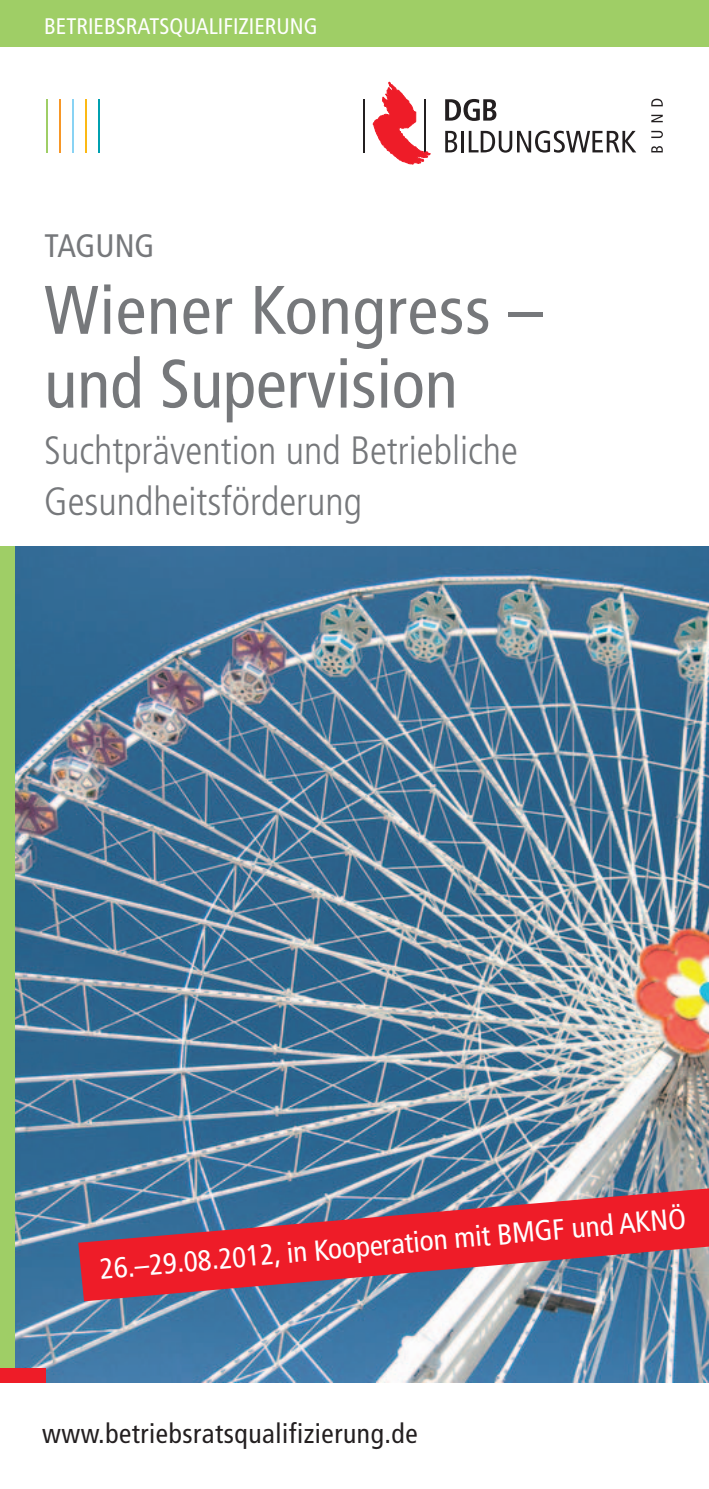
<style>
.page{position:relative;width:709px;height:1489px;background:#fff}
.page>*{position:absolute;margin:0;border:0;box-sizing:border-box;transform-origin:0 0}
.t1{font:condensed 68.5px/73.8px "Frutiger";color:#76787b}
.t2{font:300 condensed 39.5px/50.2px "Frutiger";color:#76787b}
.t3{font:condensed 32.5px "Frutiger";color:#76787b}
.t4{font:condensed 29px "Frutiger";color:#fff}
.t5{font:condensed 27.5px "Frutiger";letter-spacing:.02em;color:#231f20}
.t6{font:condensed 22.5px "Frutiger";color:#fff}
</style>
<div class="page">
<img style="left:14px;top:546px;width:695px;height:836px">
<div style="left:0;top:546px;width:14px;height:830px;background:#9fce66"></div>
<div style="left:0;top:1368px;width:46px;height:14px;background:#ee1c28"></div>
<div style="left:0;top:0;width:709px;height:46px;background:#9fce66"></div>
<svg style="left:445px;top:131px;width:12px;height:21px"></svg>
<hr style="left:461px;top:131px;width:3px;height:21px;background:#231f20">
<svg style="left:469px;top:131px;width:167px;height:22px"></svg>
<svg style="left:445px;top:99px;width:51px;height:22px"></svg>
<svg style="left:651px;top:146px;width:11px;height:6px"></svg>
<svg style="left:651px;top:131px;width:12px;height:7px"></svg>
<svg style="left:651px;top:115px;width:11px;height:7px"></svg>
<svg style="left:651px;top:99px;width:11px;height:7px"></svg>
<hr style="left:363px;top:99px;width:1px;height:53px;background:#231f20">
<svg style="left:373px;top:82px;width:57px;height:82px"></svg>
<hr style="left:46px;top:99px;width:1px;height:53px;background:#9fce66">
<hr style="left:59px;top:99px;width:2px;height:53px;background:#f79727">
<hr style="left:72px;top:99px;width:2px;height:53px;background:#89d3f4">
<hr style="left:85px;top:99px;width:2px;height:53px;background:#fcb914">
<hr style="left:99px;top:99px;width:1px;height:53px;background:#00a0b0">
<svg style="left:78px;top:1186px;width:631px;height:115px"></svg>
<p class="t6" style="left:44px;top:17px;width:275px">BETRIEBSRATSQUALIFIZIERUNG</p>
<p class="t3" style="left:44px;top:233px;width:111px">TAGUNG</p>
<h1 class="t1" style="left:44px;top:278px;width:499px">Wiener Kongress – und Supervision</h1>
<p class="t2" style="left:44px;top:429px;width:475px">Suchtprävention und Betriebliche<br>Gesundheitsförderung</p>
<p class="t4" style="left:99px;top:1257px;width:589px;rotate:-5deg">26.–29.08.2012, in Kooperation mit BMGF und AKNÖ</p>
<p class="t5" style="left:42px;top:1422px;width:377px">www.betriebsratsqualifizierung.de</p>
</div>
